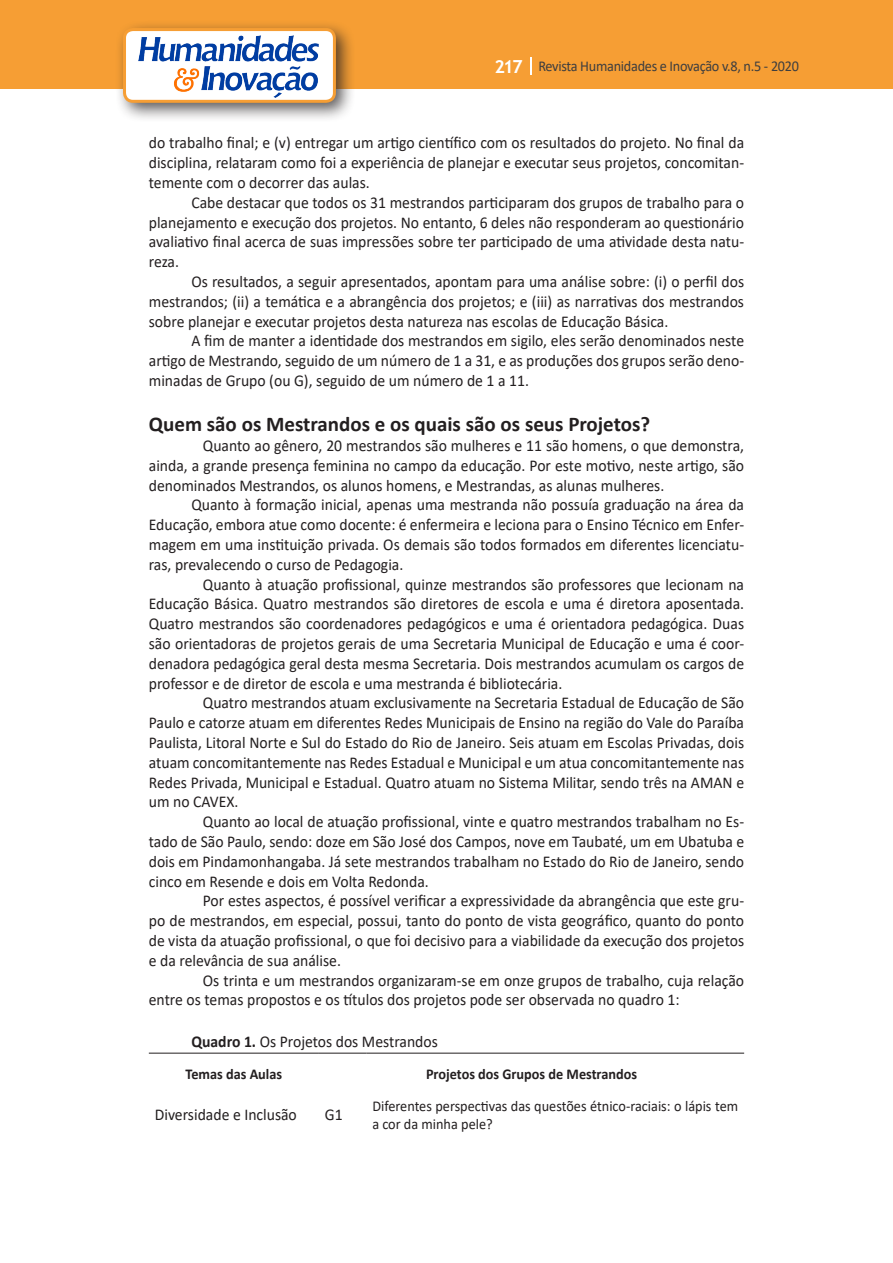
<style>
.page{position:relative;width:893px;height:1263px;background:#fff}
.page>*{position:absolute;margin:0;border:0;box-sizing:border-box;transform-origin:0 0}
.Titulo_2{font:700 21px "Calibri";color:#231f20}
.Texto{font:16.5px/19.8px "Calibri";color:#231f20;text-align:justify;scale:.95 1}
.Texto-2{font:15px/18px "Calibri";color:#231f20;scale:.95 1}
.t1{font:15px "Calibri";letter-spacing:-.02em;color:#3e3e3f;scale:.95 1}
.Texto-3{font:700 15px "Calibri";color:#231f20;scale:.95 1}
.s1{font-family:"Trebuchet MS";font-weight:700;font-size:18px;color:#fff}
.s2{font-weight:700}
</style>
<div class="page">
<div style="left:0;top:0;width:893px;height:88px;background:#f69e34"></div>
<svg style="left:530px;top:57px;width:2px;height:18px"></svg>
<div style="left:115px;top:20px;width:241px;height:103px;background:#231f20;opacity:.75"></div>
<div style="left:125px;top:30px;width:209px;height:71px;background:#fff;border-radius:9px"></div>
<img style="left:138px;top:35px;width:181px;height:62px">
<div style="left:123px;top:28px;width:213px;height:75px;border:3px solid #f69e34;border-radius:9px"></div>
<hr style="left:149px;top:1053px;width:170px;height:1px;background:#231f20">
<hr style="left:319px;top:1053px;width:47px;height:1px;background:#231f20">
<hr style="left:366px;top:1053px;width:378px;height:1px;background:#231f20">
<p class="t1" style="left:495px;top:56px;width:322px"><span class="s1">217</span> Revista Humanidades e Inovação v.8, n.5 - 2020</p>
<p class="Texto" style="left:149px;top:133px;width:628px">do trabalho final; e (v) entregar um artigo científico com os resultados do projeto. No final da disciplina, relataram como foi a experiência de planejar e executar seus projetos, concomitan&shy;temente com o decorrer das aulas.</p>
<p class="Texto" style="left:149px;top:192px;width:628px;text-indent:43px">Cabe destacar que todos os 31 mestrandos participaram dos grupos de trabalho para o planejamento e execução dos projetos. No entanto, 6 deles não responderam ao questionário avaliativo final acerca de suas impressões sobre ter participado de uma atividade desta natu&shy;reza.</p>
<p class="Texto" style="left:149px;top:271px;width:628px;text-indent:43px">Os resultados, a seguir apresentados, apontam para uma análise sobre: (i) o perfil dos mestrandos; (ii) a temática e a abrangência dos projetos; e (iii) as narrativas dos mestrandos sobre planejar e executar projetos desta natureza nas escolas de Educação Básica.</p>
<p class="Texto" style="left:149px;top:331px;width:628px;text-indent:43px">A fim de manter a identidade dos mestrandos em sigilo, eles serão denominados neste artigo de Mestrando, seguido de um número de 1 a 31, e as produções dos grupos serão deno&shy;minadas de Grupo (ou G), seguido de um número de 1 a 11.</p>
<p class="Titulo_2" style="left:149px;top:409px;width:503px">Quem são os Mestrandos e os quais são os seus Projetos?</p>
<p class="Texto" style="left:149px;top:435px;width:628px;text-indent:54px">Quanto ao gênero, 20 mestrandos são mulheres e 11 são homens, o que demonstra, ainda, a grande presença feminina no campo da educação. Por este motivo, neste artigo, são denominados Mestrandos, os alunos homens, e Mestrandas, as alunas mulheres.</p>
<p class="Texto" style="left:149px;top:494px;width:628px;text-indent:43px">Quanto à formação inicial, apenas uma mestranda não possuía graduação na área da Educação, embora atue como docente: é enfermeira e leciona para o Ensino Técnico em Enfer&shy;magem em uma instituição privada. Os demais são todos formados em diferentes licenciatu&shy;ras, prevalecendo o curso de Pedagogia.</p>
<p class="Texto" style="left:149px;top:574px;width:628px;text-indent:54px">Quanto à atuação profissional, quinze mestrandos são professores que lecionam na Educação Básica. Quatro mestrandos são diretores de escola e uma é diretora aposentada.<br>Quatro mestrandos são coordenadores pedagógicos e uma é orientadora pedagógica. Duas são orientadoras de projetos gerais de uma Secretaria Municipal de Educação e uma é coor&shy;denadora pedagógica geral desta mesma Secretaria. Dois mestrandos acumulam os cargos de professor e de diretor de escola e uma mestranda é bibliotecária.</p>
<p class="Texto" style="left:149px;top:692px;width:628px;text-indent:54px">Quatro mestrandos atuam exclusivamente na Secretaria Estadual de Educação de São Paulo e catorze atuam em diferentes Redes Municipais de Ensino na região do Vale do Paraíba Paulista, Litoral Norte e Sul do Estado do Rio de Janeiro. Seis atuam em Escolas Privadas, dois atuam concomitantemente nas Redes Estadual e Municipal e um atua concomitantemente nas Redes Privada, Municipal e Estadual. Quatro atuam no Sistema Militar, sendo três na AMAN e um no CAVEX.</p>
<p class="Texto" style="left:149px;top:811px;width:628px;text-indent:54px">Quanto ao local de atuação profissional, vinte e quatro mestrandos trabalham no Es&shy;tado de São Paulo, sendo: doze em São José dos Campos, nove em Taubaté, um em Ubatuba e dois em Pindamonhangaba. Já sete mestrandos trabalham no Estado do Rio de Janeiro, sendo cinco em Resende e dois em Volta Redonda.</p>
<p class="Texto" style="left:149px;top:890px;width:628px;text-indent:54px">Por estes aspectos, é possível verificar a expressividade da abrangência que este gru&shy;po de mestrandos, em especial, possui, tanto do ponto de vista geográfico, quanto do ponto de vista da atuação profissional, o que foi decisivo para a viabilidade da execução dos projetos e da relevância de sua análise.</p>
<p class="Texto" style="left:149px;top:970px;width:628px;text-indent:54px">Os trinta e um mestrandos organizaram-se em onze grupos de trabalho, cuja relação entre os temas propostos e os títulos dos projetos pode ser observada no quadro 1:</p>
<p class="Texto" style="left:191px;top:1031px;width:261px"><span class="s2">Quadro 1.</span> Os Projetos dos Mestrandos</p>
<p class="Texto-3" style="left:186px;top:1063px;width:103px">Temas das Aulas</p>
<p class="Texto-3" style="left:426px;top:1063px;width:224px">Projetos dos Grupos de Mestrandos</p>
<p class="Texto" style="left:155px;top:1104px;width:151px">Diversidade e Inclusão</p>
<p class="Texto" style="left:325px;top:1104px;width:20px">G1</p>
<p class="Texto-2" style="left:372px;top:1096px;width:387px">Diferentes perspectivas das questões étnico-raciais: o lápis tem a cor da minha pele?</p>
</div>
